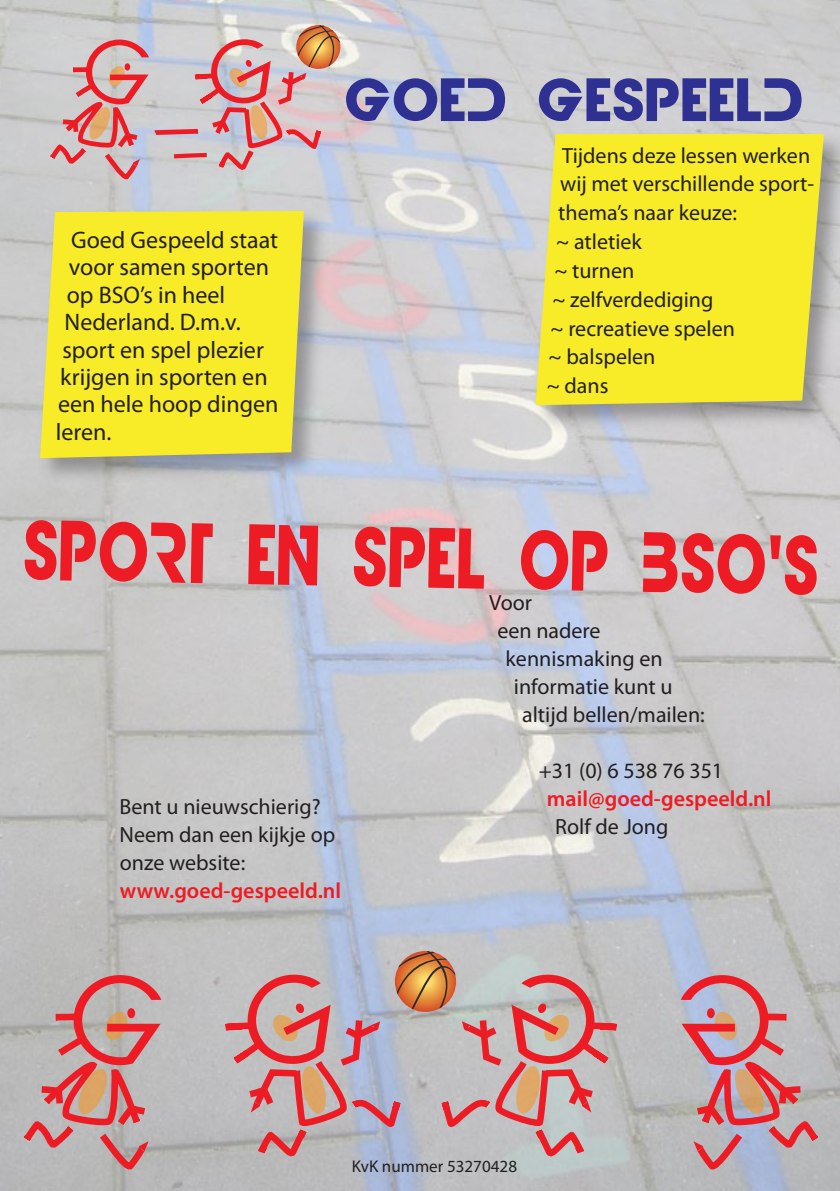
<style>
.page{position:relative;width:840px;height:1191px;background:#fff}
.page>*{position:absolute;margin:0;border:0;box-sizing:border-box;transform-origin:0 0}
.t1{font:24px "Myriad Pro";color:#231f20}
.t2{font:22px/28px "Myriad Pro";color:#231f20}
.t3{font:600 22px "Myriad Pro";color:#ed1c24}
.t4{font:17px "Myriad Pro";color:#231f20}
</style>
<div class="page">
<img style="left:0;top:0;width:839px;height:1191px">
<svg style="left:346px;top:78px;width:159px;height:43px;background:#7779b0"></svg>
<svg style="left:538px;top:78px;width:263px;height:43px;background:#7274ac"></svg>
<svg style="left:50px;top:25px;width:289px;height:155px;background:#d2b2b3"></svg>
<svg style="left:23px;top:975px;width:138px;height:195px;background:#c49796"></svg>
<svg style="left:680px;top:975px;width:138px;height:195px;background:#c3999f"></svg>
<svg style="left:214px;top:951px;width:413px;height:212px;background:#c3a7a8"></svg>
<svg style="left:25px;top:520px;width:188px;height:63px;background:#db7074"></svg>
<svg style="left:248px;top:524px;width:70px;height:61px;background:#de515a"></svg>
<svg style="left:353px;top:526px;width:130px;height:63px;background:#e1696e"></svg>
<svg style="left:520px;top:530px;width:87px;height:60px;background:#dd6c76"></svg>
<svg style="left:642px;top:532px;width:174px;height:63px;background:#dd7075"></svg>
<img style="left:32px;top:203px;width:303px;height:286px">
<svg style="left:40px;top:211px;width:264px;height:247px;background:#f2e831"></svg>
<img style="left:527px;top:126px;width:312px;height:311px">
<svg style="left:535px;top:134px;width:288px;height:271px;background:#f1e732"></svg>
<p class="t1" style="left:71px;top:225px;width:208px">Goed Gespeeld staat</p>
<p class="t1" style="left:69px;top:252px;width:201px">voor samen sporten</p>
<p class="t1" style="left:67px;top:280px;width:160px">op BSO’s in heel</p>
<p class="t1" style="left:64px;top:307px;width:177px">Nederland. D.m.v.</p>
<p class="t1" style="left:62px;top:335px;width:203px">sport en spel plezier</p>
<p class="t1" style="left:60px;top:362px;width:209px">krijgen in sporten en</p>
<p class="t1" style="left:58px;top:389px;width:222px">een hele hoop dingen</p>
<p class="t1" style="left:56px;top:417px;width:57px">leren.</p>
<p class="t2" style="left:119px;top:792px;width:217px">Bent u nieuwschierig?<br>Neem dan een kijkje op onze website:</p>
<p class="t3" style="left:120px;top:876px;width:222px">www.goed-gespeeld.nl</p>
<p class="t2" style="left:561px;top:141px;width:249px">Tijdens deze lessen werken</p>
<p class="t2" style="left:559px;top:170px;width:255px">wij met verschillende sport-</p>
<p class="t2" style="left:558px;top:198px;width:180px">thema’s naar keuze:</p>
<p class="t2" style="left:556px;top:227px;width:87px">~ atletiek</p>
<p class="t2" style="left:554px;top:256px;width:81px">~ turnen</p>
<p class="t2" style="left:552px;top:285px;width:162px">~ zelfverdediging</p>
<p class="t2" style="left:550px;top:314px;width:186px">~ recreatieve spelen</p>
<p class="t2" style="left:548px;top:342px;width:108px">~ balspelen</p>
<p class="t2" style="left:546px;top:371px;width:63px">~ dans</p>
<p class="t2" style="left:489px;top:588px;width:44px">Voor</p>
<p class="t2" style="left:497px;top:616px;width:105px">een nadere</p>
<p class="t2" style="left:505px;top:644px;width:158px">kennismaking en</p>
<p class="t2" style="left:513px;top:672px;width:160px">informatie kunt u</p>
<p class="t2" style="left:522px;top:700px;width:184px">altijd bellen/mailen:</p>
<p class="t2" style="left:538px;top:756px;width:186px">+31 (0) 6 538 76 351</p>
<p class="t3" style="left:546px;top:784px;width:226px">mail@goed-gespeeld.nl</p>
<p class="t2" style="left:555px;top:812px;width:115px">Rolf de Jong</p>
<p class="t4" style="left:351px;top:1155px;width:167px">KvK nummer 53270428</p>
</div>
